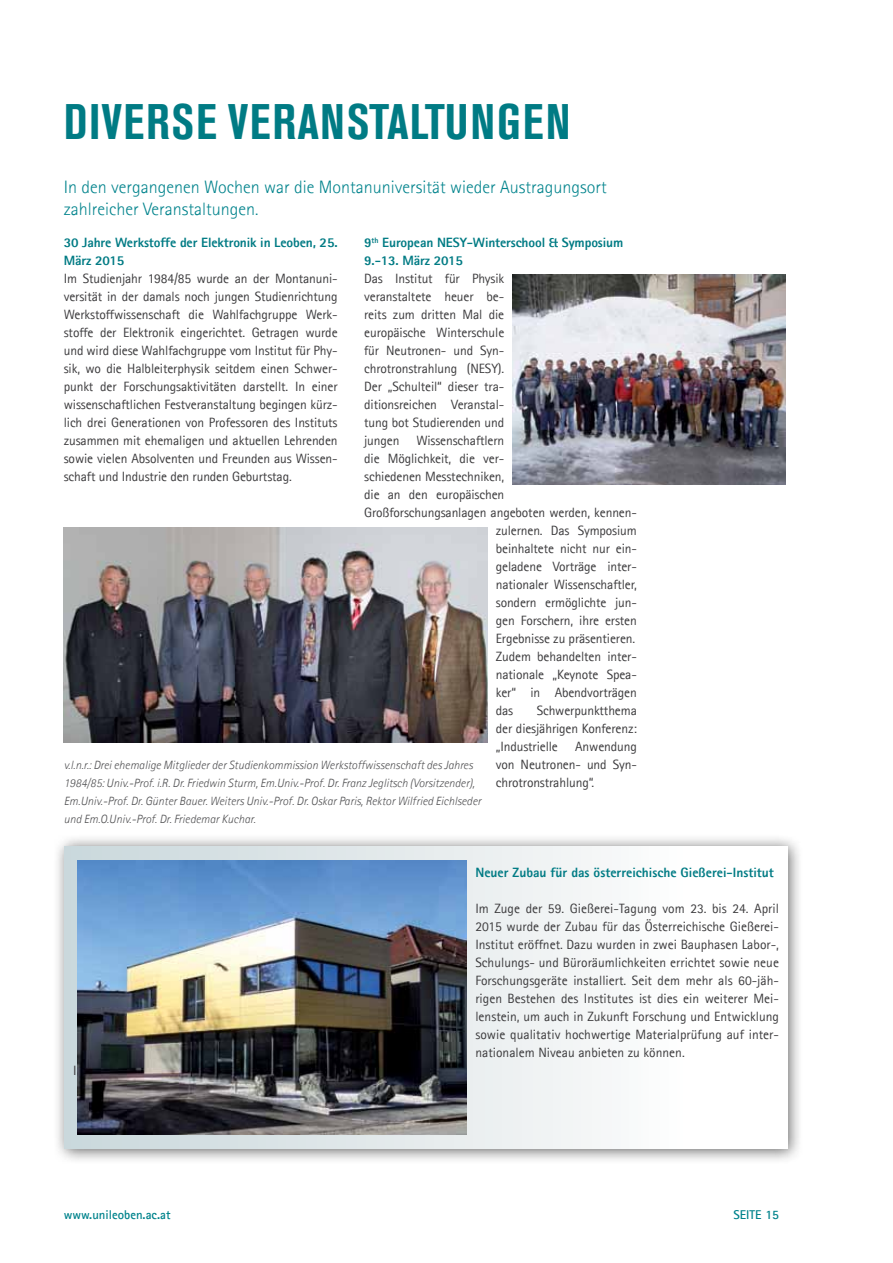
<style>
.page{position:relative;width:893px;height:1263px;background:#fff}
.page>*{position:absolute;margin:0;border:0;box-sizing:border-box;transform-origin:0 0}
.t1{font:700 condensed 49.5px "Akzidenz Grotesk BE";color:#007b84}
.t2{font:300 18px/21.6px "Agfa Rotis Sans Serif";color:#00838c}
.t3{font:13.5px/18px "Agfa Rotis Sans Serif";letter-spacing:-.01em;color:#3d3c3e;text-align:justify}
.t4{font:800 13.5px/18px "Agfa Rotis Sans Serif";letter-spacing:-.01em;color:#007b84}
.t5{font:700 12.75px "Agfa Rotis Sans Serif";color:#00838c}
.t6{font:italic 300 12px/18px "Agfa Rotis Sans Serif";color:#525254}
</style>
<div class="page">
<img style="left:64px;top:528px;width:423px;height:215px">
<img style="left:513px;top:274px;width:272px;height:211px">
<div style="left:52px;top:834px;width:752px;height:330px;background:#000;opacity:.6"></div>
<svg style="left:65px;top:846px;width:722px;height:302px"></svg>
<img style="left:77px;top:861px;width:390px;height:273px">
<h1 class="t1" style="left:64px;top:94px;width:23px">DIVERSE</h1>
<h1 class="t1" style="left:228px;top:94px;width:24px">VERANSTALTUN</h1>
<h1 class="t1" style="left:497px;top:94px;width:49px">GEN</h1>
<h2 class="t2" style="left:64px;top:176px;width:544px">In den vergangenen Wochen war die Montanuniversität wieder Austragungsort zahlreicher Veranstaltungen.</h2>
<p class="t4" style="left:64px;top:233px;width:275px">30 Jahre Werkstoffe der Elektronik in Leoben, 25.<br>März 2015</p>
<p class="t3" style="left:64px;top:269px;width:275px">Im Studienjahr 1984/85 wurde an der Montanuni&shy;versität in der damals noch jungen Studienrichtung Werkstoffwissenschaft die Wahlfachgruppe Werk&shy;stoffe der Elektronik eingerichtet. Getragen wurde und wird diese Wahlfachgruppe vom Institut für Phy&shy;sik, wo die Halbleiterphysik seitdem einen Schwer&shy;punkt der Forschungsaktivitäten darstellt. In einer wissenschaftlichen Festveranstaltung begingen kürz&shy;lich drei Generationen von Professoren des Instituts zusammen mit ehemaligen und aktuellen Lehrenden sowie vielen Absolventen und Freunden aus Wissen&shy;schaft und Industrie den runden Geburtstag.</p>
<p class="t4" style="left:364px;top:233px;width:261px">9<sup>th</sup> European NESY-Winterschool &amp; Symposium<br>9.-13. März 2015</p>
<p class="t3" style="left:364px;top:269px;width:142px">Das Institut für Physik</p>
<p class="t3" style="left:364px;top:287px;width:142px">veranstaltete heuer be-</p>
<p class="t3" style="left:364px;top:305px;width:142px">reits zum dritten Mal die</p>
<p class="t3" style="left:364px;top:323px;width:142px">europäische Winterschule</p>
<p class="t3" style="left:364px;top:341px;width:142px">für Neutronen- und Syn-</p>
<p class="t3" style="left:364px;top:359px;width:142px">chrotronstrahlung (NESY).</p>
<p class="t3" style="left:364px;top:377px;width:142px">Der „Schulteil“ dieser tra-</p>
<p class="t3" style="left:364px;top:395px;width:142px">ditionsreichen Veranstal-</p>
<p class="t3" style="left:364px;top:413px;width:142px">tung bot Studierenden und</p>
<p class="t3" style="left:364px;top:431px;width:142px">jungen Wissenschaftlern</p>
<p class="t3" style="left:364px;top:449px;width:142px">die Möglichkeit, die ver-</p>
<p class="t3" style="left:364px;top:467px;width:142px">schiedenen Messtechniken,</p>
<p class="t3" style="left:364px;top:485px;width:142px">die an den europäischen</p>
<p class="t3" style="left:364px;top:503px;width:274px">Großforschungsanlagen angeboten werden, kennen-</p>
<p class="t3" style="left:496px;top:521px;width:143px">zulernen. Das Symposium</p>
<p class="t3" style="left:496px;top:539px;width:143px">beinhaltete nicht nur ein-</p>
<p class="t3" style="left:496px;top:557px;width:143px">geladene Vorträge inter-</p>
<p class="t3" style="left:496px;top:575px;width:143px">nationaler Wissenschaftler,</p>
<p class="t3" style="left:496px;top:593px;width:143px">sondern ermöglichte jun-</p>
<p class="t3" style="left:496px;top:611px;width:143px">gen Forschern, ihre ersten</p>
<p class="t3" style="left:496px;top:629px;width:141px">Ergebnisse zu präsentieren.</p>
<p class="t3" style="left:496px;top:647px;width:143px">Zudem behandelten inter-</p>
<p class="t3" style="left:496px;top:665px;width:143px">nationale „Keynote Spea-</p>
<p class="t3" style="left:496px;top:683px;width:143px">ker“ in Abendvorträgen</p>
<p class="t3" style="left:496px;top:701px;width:19px">das</p>
<p class="t3" style="left:496px;top:701px;width:143px;text-indent:41px">Schwerpunktthema der diesjährigen Konferenz: „Industrielle</p>
<p class="t3" style="left:496px;top:737px;width:143px;text-indent:79px">Anwendung von Neutronen- und Syn&shy;chrotronstrahlung“.</p>
<p class="t6" style="left:64px;top:756px;width:419px">v.l.n.r.: Drei ehemalige Mitglieder der Studienkommission Werkstoffwissenschaft des Jahres 1984/85: Univ.-Prof. i.R. Dr. Friedwin Sturm, Em.Univ.-Prof. Dr. Franz Jeglitsch (Vorsitzender), Em.Univ.-Prof. Dr. Günter Bauer. Weiters Univ.-Prof. Dr. Oskar Paris, Rektor Wilfried Eichlseder und Em.O.Univ.-Prof. Dr. Friedemar Kuchar.</p>
<p class="t3" style="left:73px;top:1061px;width:5px">I</p>
<p class="t4" style="left:475px;top:863px;width:300px">Neuer Zubau für das österreichische Gießerei-Institut</p>
<p class="t3" style="left:475px;top:899px;width:305px">Im Zuge der 59. Gießerei-Tagung vom 23. bis 24. April 2015 wurde der Zubau für das Österreichische Gießerei-Institut eröffnet. Dazu wurden in zwei Bauphasen Labor-, Schulungs- und Büroräumlichkeiten errichtet sowie neue Forschungsgeräte installiert. Seit dem mehr als 60-jäh&shy;rigen Bestehen des Institutes ist dies ein weiterer Mei&shy;lenstein, um auch in Zukunft Forschung und Entwicklung sowie qualitativ hochwertige Materialprüfung auf inter&shy;nationalem Niveau anbieten zu können.</p>
<p class="t5" style="left:64px;top:1207px;width:108px">www.unileoben.ac.at</p>
<p class="t5" style="left:733px;top:1207px;width:47px">SEITE 15</p>
</div>
